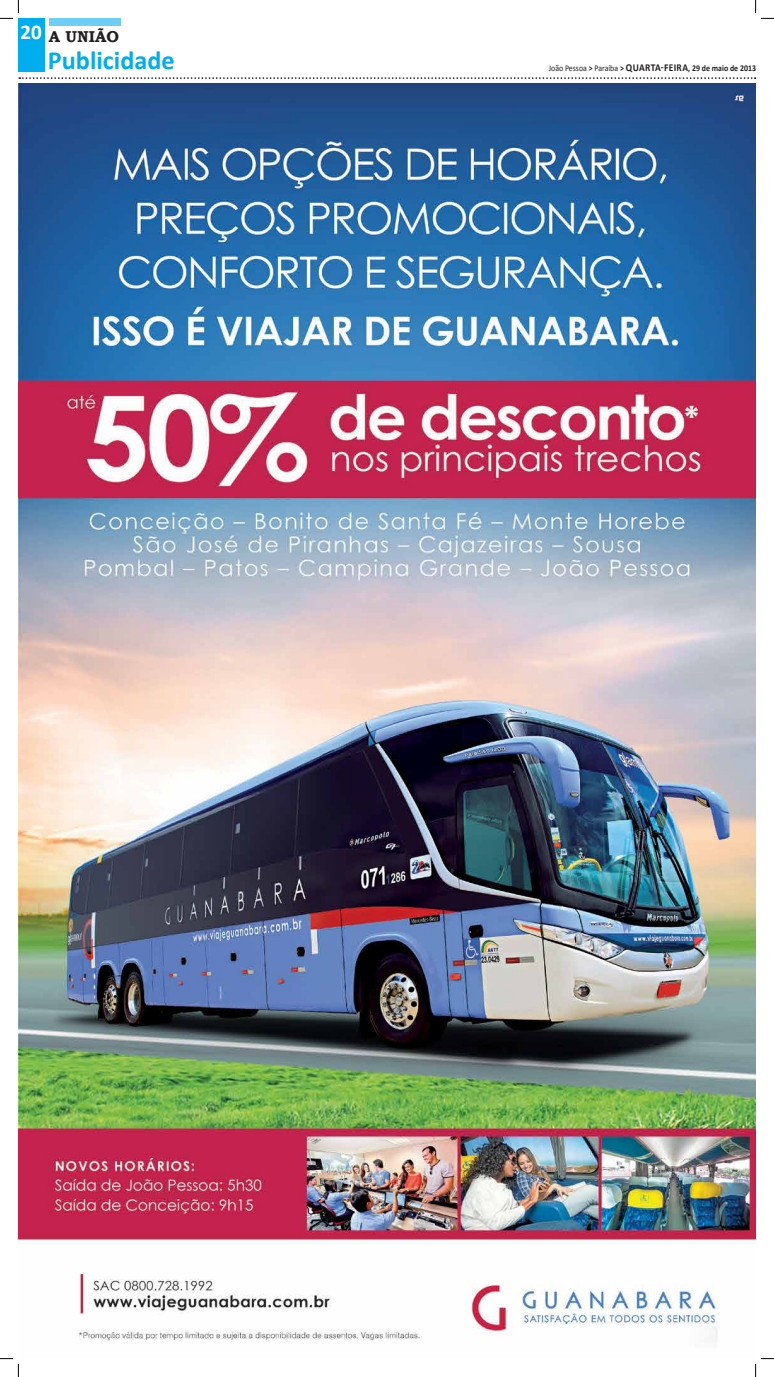
<style>
.page{position:relative;width:774px;height:1377px;background:#fff}
.page>*{position:absolute;margin:0;border:0;box-sizing:border-box;transform-origin:0 0}
.t1{font:700 26.25px "Calibri";color:#00aeef}
.t2{font:700 15.75px "Bookman Old Style";color:#231f20}
.t3{font:8.75px "Calibri";color:#231f20;scale:.9 1}
.s1{font-weight:700}
.s2{font-weight:700;font-size:10.5px}
</style>
<div class="page">
<img style="left:18px;top:83px;width:737px;height:1259px">
<div style="left:19px;top:19px;width:26px;height:53px;background:#00aeef"></div>
<div style="left:49px;top:18px;width:72px;height:8px;background:#6dcff6"></div>
<svg style="left:19px;top:77px;width:736px;height:2px"></svg>
<svg style="left:0;top:0;width:19px;height:19px"></svg>
<svg style="left:0;top:1358px;width:19px;height:18px"></svg>
<svg style="left:755px;top:0;width:18px;height:19px"></svg>
<svg style="left:755px;top:1358px;width:18px;height:18px"></svg>
<p class="t2" style="left:21px;top:25px;width:100px"><sup>20</sup> A UNIÃO</p>
<p class="t1" style="left:48px;top:44px;width:128px">Publicidade</p>
<p class="t3" style="left:548px;top:62px;width:232px">João Pessoa <span class="s1">&gt;</span> Paraíba <span class="s1">&gt;</span> <span class="s2">QUARTA-FEIRA</span><span class="s1">, 29 de maio de 2013</span></p>
</div>
